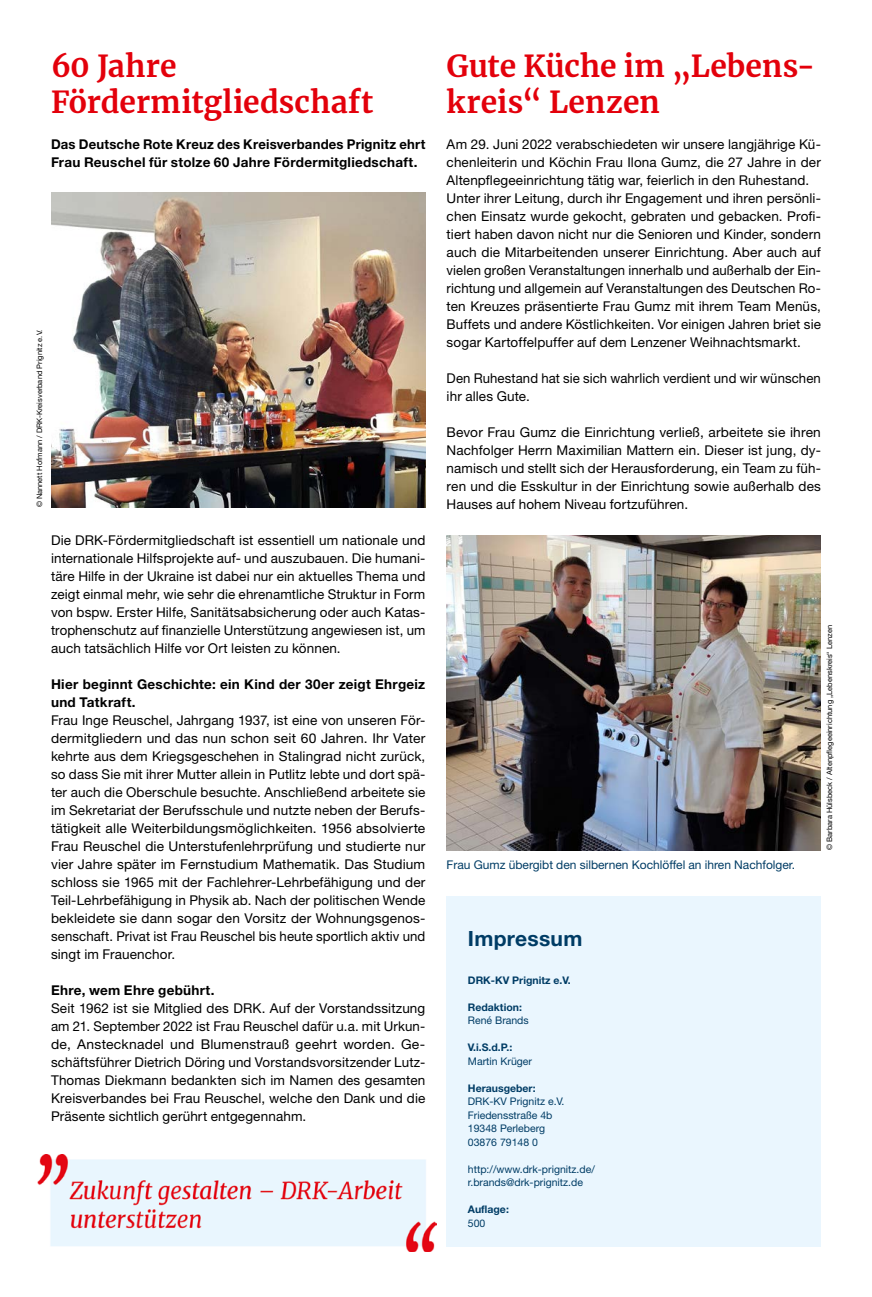
<style>
.page{position:relative;width:872px;height:1297px;background:#fff}
.page>*{position:absolute;margin:0;border:0;box-sizing:border-box;transform-origin:0 0}
.MGB_Headline_23{font:700 30px/36px "Merriweather";letter-spacing:.005em;color:#e3000b}
.t1{font:700 21px "Helvetica Neue LT Pro";letter-spacing:.015em;color:#003c65}
.MGB_Copy{font:13.5px/18px "Helvetica Neue LT Pro";letter-spacing:.01em;color:#000;text-align:justify}
.MGB_Copy_bold{font:700 13.5px/18px "Helvetica Neue LT Pro";letter-spacing:.02em;color:#000}
.MGB_BU{font:12px "Helvetica Neue LT Pro";color:#003c65}
.MGB_Impressum{font:10.5px "Helvetica Neue LT Pro";color:#003c65}
.MGB_Impressum-2{font:700 10.5px "Helvetica Neue LT Pro";color:#003c65}
.MGB_Fotocredits{font:7.5px "Helvetica Neue LT Pro";color:#000}
</style>
<div class="page">
<div style="left:446px;top:896px;width:375px;height:351px;background:#eaf6fe"></div>
<img style="left:51px;top:192px;width:374px;height:315px">
<img style="left:446px;top:535px;width:375px;height:315px">
<img style="left:38px;top:1155px;width:398px;height:96px">
<p class="MGB_Fotocredits" style="left:35px;top:507px;width:179px;rotate:-90deg">© Nannett Hofmann / DRK-Kreisverband Prignitz e.V.</p>
<p class="MGB_Headline_23" style="left:51px;top:47px;width:324px">60 Jahre<br>Fördermitgliedschaft</p>
<p class="MGB_Copy_bold" style="left:51px;top:134px;width:376px">Das Deutsche Rote Kreuz des Kreisverbandes Prignitz ehrt<br>Frau Reuschel für stolze 60 Jahre Fördermitgliedschaft.</p>
<p class="MGB_Copy" style="left:446px;top:134px;width:376px">Am 29. Juni 2022 verabschiedeten wir unsere langjährige Kü&shy;chenleiterin und Köchin Frau Ilona Gumz, die 27 Jahre in der Altenpflegeeinrichtung tätig war, feierlich in den Ruhestand.</p>
<p class="MGB_Copy" style="left:446px;top:188px;width:376px">Unter ihrer Leitung, durch ihr Engagement und ihren persönli&shy;chen Einsatz wurde gekocht, gebraten und gebacken. Profi&shy;tiert haben davon nicht nur die Senioren und Kinder, sondern auch die Mitarbeitenden unserer Einrichtung. Aber auch auf vielen großen Veranstaltungen innerhalb und außerhalb der Ein&shy;richtung und allgemein auf Veranstaltungen des Deutschen Ro&shy;ten Kreuzes präsentierte Frau Gumz mit ihrem Team Menüs, Buffets und andere Köstlichkeiten. Vor einigen Jahren briet sie sogar Kartoffelpuffer auf dem Lenzener Weihnachtsmarkt.</p>
<p class="MGB_Copy" style="left:446px;top:368px;width:376px">Den Ruhestand hat sie sich wahrlich verdient und wir wünschen ihr alles Gute.</p>
<p class="MGB_Copy" style="left:446px;top:422px;width:376px">Bevor Frau Gumz die Einrichtung verließ, arbeitete sie ihren Nachfolger Herrn Maximilian Mattern ein. Dieser ist jung, dy&shy;namisch und stellt sich der Herausforderung, ein Team zu füh&shy;ren und die Esskultur in der Einrichtung sowie außerhalb des Hauses auf hohem Niveau fortzuführen.</p>
<p class="MGB_Headline_23" style="left:446px;top:47px;width:370px">Gute Küche im „Lebens&shy;kreis“ Lenzen</p>
<p class="MGB_Copy" style="left:51px;top:530px;width:376px">Die DRK-Fördermitgliedschaft ist essentiell um nationale und internationale Hilfsprojekte auf- und auszubauen. Die humani&shy;täre Hilfe in der Ukraine ist dabei nur ein aktuelles Thema und zeigt einmal mehr, wie sehr die ehrenamtliche Struktur in Form von bspw. Erster Hilfe, Sanitätsabsicherung oder auch Katas&shy;trophenschutz auf finanzielle Unterstützung angewiesen ist, um auch tatsächlich Hilfe vor Ort leisten zu können.</p>
<p class="MGB_Copy_bold" style="left:51px;top:674px;width:376px">Hier beginnt Geschichte: ein Kind der 30er zeigt Ehrgeiz und Tatkraft.</p>
<p class="MGB_Copy" style="left:51px;top:710px;width:376px">Frau Inge Reuschel, Jahrgang 1937, ist eine von unseren För&shy;dermitgliedern und das nun schon seit 60 Jahren. Ihr Vater kehrte aus dem Kriegsgeschehen in Stalingrad nicht zurück, so dass Sie mit ihrer Mutter allein in Putlitz lebte und dort spä&shy;ter auch die Oberschule besuchte. Anschließend arbeitete sie im Sekretariat der Berufsschule und nutzte neben der Berufs&shy;tätigkeit alle Weiterbildungsmöglichkeiten. 1956 absolvierte Frau Reuschel die Unterstufenlehrprüfung und studierte nur vier Jahre später im Fernstudium Mathematik. Das Studium schloss sie 1965 mit der Fachlehrer-Lehrbefähigung und der Teil-Lehrbefähigung in Physik ab. Nach der politischen Wende bekleidete sie dann sogar den Vorsitz der Wohnungsgenos&shy;senschaft. Privat ist Frau Reuschel bis heute sportlich aktiv und singt im Frauenchor.</p>
<p class="MGB_Copy_bold" style="left:51px;top:980px;width:165px">Ehre, wem Ehre gebührt.</p>
<p class="MGB_Copy" style="left:51px;top:998px;width:376px">Seit 1962 ist sie Mitglied des DRK. Auf der Vorstandssitzung am 21. September 2022 ist Frau Reuschel dafür u.a. mit Urkun&shy;de, Anstecknadel und Blumenstrauß geehrt worden. Ge&shy;schäftsführer Dietrich Döring und Vorstandsvorsitzender Lutz-Thomas Diekmann bedankten sich im Namen des gesamten Kreisverbandes bei Frau Reuschel, welche den Dank und die Präsente sichtlich gerührt entgegennahm.</p>
<p class="MGB_BU" style="left:446px;top:857px;width:350px">Frau Gumz übergibt den silbernen Kochlöffel an ihren Nachfolger.</p>
<p class="t1" style="left:468px;top:925px;width:116px">Impressum</p>
<p class="MGB_Impressum-2" style="left:468px;top:973px;width:104px">DRK-KV Prignitz e.V.</p>
<p class="MGB_Impressum-2" style="left:468px;top:1000px;width:56px">Redaktion:</p>
<p class="MGB_Impressum" style="left:468px;top:1014px;width:62px">René Brands</p>
<p class="MGB_Impressum-2" style="left:468px;top:1041px;width:46px">V.i.S.d.P.:</p>
<p class="MGB_Impressum" style="left:468px;top:1054px;width:66px">Martin Krüger</p>
<p class="MGB_Impressum-2" style="left:468px;top:1081px;width:69px">Herausgeber:</p>
<p class="MGB_Impressum" style="left:468px;top:1095px;width:98px">DRK-KV Prignitz e.V.</p>
<p class="MGB_Impressum" style="left:468px;top:1108px;width:86px">Friedensstraße 4b</p>
<p class="MGB_Impressum" style="left:468px;top:1122px;width:79px">19348 Perleberg</p>
<p class="MGB_Impressum" style="left:468px;top:1135px;width:72px">03876 79148 0</p>
<p class="MGB_Impressum" style="left:468px;top:1162px;width:128px">http://www.drk-prignitz.de/</p>
<p class="MGB_Impressum" style="left:468px;top:1176px;width:117px">r.brands@drk-prignitz.de</p>
<p class="MGB_Impressum-2" style="left:468px;top:1203px;width:43px">Auflage:</p>
<p class="MGB_Impressum" style="left:468px;top:1216px;width:19px">500</p>
<p class="MGB_Fotocredits" style="left:825px;top:850px;width:226px;rotate:-90deg">© Barbara Hülsbeck / Altenpflegeeinrichtung „Lebenskreis“ Lenzen</p>
</div>
